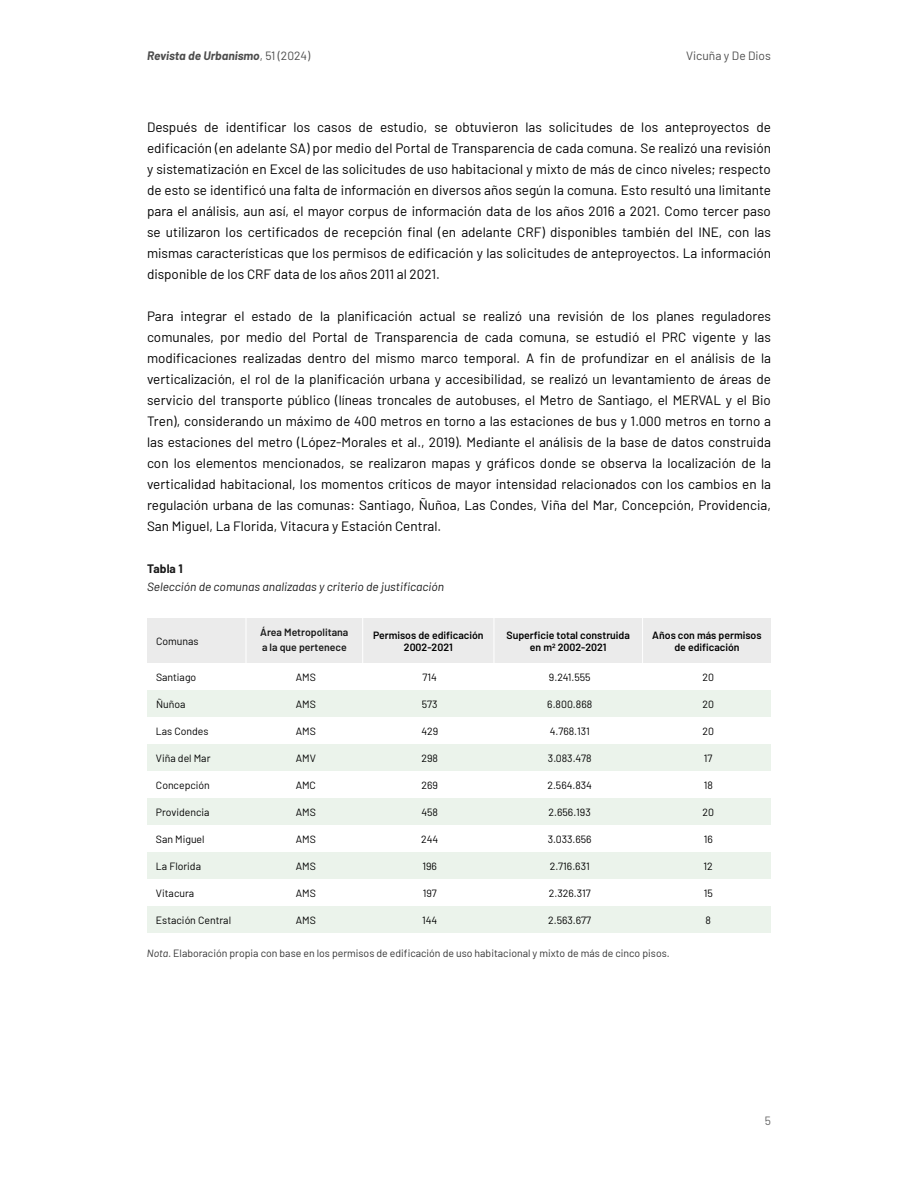
<style>
.page{position:relative;width:918px;height:1188px;background:#fff}
.page>*{position:absolute;margin:0;border:0;box-sizing:border-box;transform-origin:0 0}
.t1{font:13.5px/21px "Barlow";color:#000;text-align:justify}
.t2{font:italic 12px "Barlow";color:#1a1a1a}
.t3{font:italic 700 12px "Barlow";color:#4d4d4d}
.t4{font:12px "Barlow";color:#4d4d4d}
.t5{font:700 12px "Barlow";color:#1a1a1a}
.t6{font:12px "Barlow";color:#666}
.t7{font:10.5px "Barlow";color:#000}
.t8{font:600 10.5px/12.1px "Barlow";color:#000;text-align:center}
.t9{font:10.5px "Barlow";color:#333}
.t10{font:600 10.5px/15px "Barlow";color:#1a1a1a}
.s1{font-weight:400;font-style:normal}
.s2{font-style:italic}
</style>
<div class="page">
<div style="left:147px;top:618px;width:624px;height:45px;background:#ebebeb"></div>
<svg style="left:147px;top:690px;width:624px;height:243px;fill:#ebf3eb"></svg>
<hr style="left:246px;top:618px;width:1px;height:45px;background:#fff">
<hr style="left:362px;top:618px;width:1px;height:45px;background:#fff">
<hr style="left:494px;top:618px;width:1px;height:45px;background:#fff">
<hr style="left:642px;top:618px;width:1px;height:45px;background:#fff">
<p class="t3" style="left:147px;top:47px;width:165px">Revista de Urbanismo<span class="s1">, 51 (2024)</span></p>
<p class="t4" style="left:686px;top:47px;width:86px">Vicuña y De Dios</p>
<p class="t1" style="left:147px;top:116px;width:626px">Después de identificar los casos de estudio, se obtuvieron las solicitudes de los anteproyectos de edificación (en adelante SA) por medio del Portal de Transparencia de cada comuna. Se realizó una revisión y sistematización en Excel de las solicitudes de uso habitacional y mixto de más de cinco niveles; respecto de esto se identificó una falta de información en diversos años según la comuna. Esto resultó una limitante para el análisis, aun así, el mayor corpus de información data de los años 2016 a 2021. Como tercer paso se utilizaron los certificados de recepción final (en adelante CRF) disponibles también del INE, con las mismas características que los permisos de edificación y las solicitudes de anteproyectos. La información disponible de los CRF data de los años 2011 al 2021.</p>
<p class="t1" style="left:147px;top:305px;width:626px">Para integrar el estado de la planificación actual se realizó una revisión de los planes reguladores comunales, por medio del Portal de Transparencia de cada comuna, se estudió el PRC vigente y las modificaciones realizadas dentro del mismo marco temporal. A fin de profundizar en el análisis de la verticalización, el rol de la planificación urbana y accesibilidad, se realizó un levantamiento de áreas de servicio del transporte público (líneas troncales de autobuses, el Metro de Santiago, el MERVAL y el Bio Tren), considerando un máximo de 400 metros en torno a las estaciones de bus y 1.000 metros en torno a las estaciones del metro (López-Morales et al., 2019). Mediante el análisis de la base de datos construida con los elementos mencionados, se realizaron mapas y gráficos donde se observa la localización de la verticalidad habitacional, los momentos críticos de mayor intensidad relacionados con los cambios en la regulación urbana de las comunas: Santiago, Ñuñoa, Las Condes, Viña del Mar, Concepción, Providencia, San Miguel, La Florida, Vitacura y Estación Central.</p>
<p class="t5" style="left:147px;top:560px;width:37px">Tabla 1</p>
<p class="t2" style="left:147px;top:578px;width:299px">Selección de comunas analizadas y criterio de justificación</p>
<p class="t7" style="left:156px;top:634px;width:44px">Comunas</p>
<p class="t10" style="left:260px;top:624px;width:90px">Área Metropolitana a la que pertenece</p>
<p class="t8" style="left:373px;top:628px;width:112px">Permisos de edificación<br>2002-2021</p>
<p class="t8" style="left:507px;top:628px;width:125px">Superficie total construida en m2 2002-2021</p>
<p class="t8" style="left:652px;top:628px;width:111px">Años con más permisos de edificación</p>
<p class="t7" style="left:156px;top:670px;width:42px">Santiago</p>
<p class="t7" style="left:296px;top:670px;width:22px">AMS</p>
<p class="t7" style="left:423px;top:670px;width:16px">714</p>
<p class="t7" style="left:549px;top:670px;width:43px">9.241.555</p>
<p class="t7" style="left:703px;top:670px;width:13px">20</p>
<p class="t7" style="left:156px;top:697px;width:31px">Ñuñoa</p>
<p class="t7" style="left:296px;top:697px;width:22px">AMS</p>
<p class="t7" style="left:422px;top:697px;width:17px">573</p>
<p class="t7" style="left:547px;top:697px;width:46px">6.800.868</p>
<p class="t7" style="left:703px;top:697px;width:13px">20</p>
<p class="t7" style="left:156px;top:724px;width:54px">Las Condes</p>
<p class="t7" style="left:296px;top:724px;width:22px">AMS</p>
<p class="t7" style="left:421px;top:724px;width:18px">429</p>
<p class="t7" style="left:550px;top:724px;width:42px">4.768.131</p>
<p class="t7" style="left:703px;top:724px;width:13px">20</p>
<p class="t7" style="left:156px;top:751px;width:56px">Viña del Mar</p>
<p class="t7" style="left:296px;top:751px;width:22px">AMV</p>
<p class="t7" style="left:422px;top:751px;width:18px">298</p>
<p class="t7" style="left:548px;top:751px;width:45px">3.083.478</p>
<p class="t7" style="left:704px;top:751px;width:10px">17</p>
<p class="t7" style="left:156px;top:778px;width:55px">Concepción</p>
<p class="t7" style="left:296px;top:778px;width:22px">AMC</p>
<p class="t7" style="left:422px;top:778px;width:18px">269</p>
<p class="t7" style="left:547px;top:778px;width:46px">2.564.834</p>
<p class="t7" style="left:704px;top:778px;width:11px">18</p>
<p class="t7" style="left:156px;top:805px;width:55px">Providencia</p>
<p class="t7" style="left:296px;top:805px;width:22px">AMS</p>
<p class="t7" style="left:421px;top:805px;width:18px">458</p>
<p class="t7" style="left:549px;top:805px;width:44px">2.656.193</p>
<p class="t7" style="left:702px;top:805px;width:13px">20</p>
<p class="t7" style="left:156px;top:832px;width:50px">San Miguel</p>
<p class="t7" style="left:296px;top:832px;width:22px">AMS</p>
<p class="t7" style="left:421px;top:832px;width:19px">244</p>
<p class="t7" style="left:548px;top:832px;width:45px">3.033.656</p>
<p class="t7" style="left:704px;top:832px;width:11px">16</p>
<p class="t7" style="left:156px;top:859px;width:47px">La Florida</p>
<p class="t7" style="left:296px;top:859px;width:22px">AMS</p>
<p class="t7" style="left:423px;top:859px;width:16px">196</p>
<p class="t7" style="left:550px;top:859px;width:41px">2.716.631</p>
<p class="t7" style="left:704px;top:859px;width:11px">12</p>
<p class="t7" style="left:156px;top:886px;width:40px">Vitacura</p>
<p class="t7" style="left:296px;top:886px;width:22px">AMS</p>
<p class="t7" style="left:423px;top:886px;width:16px">197</p>
<p class="t7" style="left:549px;top:886px;width:43px">2.326.317</p>
<p class="t7" style="left:704px;top:886px;width:11px">15</p>
<p class="t7" style="left:156px;top:913px;width:77px">Estación Central</p>
<p class="t7" style="left:296px;top:913px;width:22px">AMS</p>
<p class="t7" style="left:422px;top:913px;width:17px">144</p>
<p class="t7" style="left:548px;top:913px;width:45px">2.563.677</p>
<p class="t7" style="left:706px;top:913px;width:7px">8</p>
<p class="t9" style="left:147px;top:946px;width:524px"><span class="s2">Nota.</span> Elaboración propia con base en los permisos de edificación de uso habitacional y mixto de más de cinco pisos.</p>
<p class="t6" style="left:765px;top:1112px;width:8px">5</p>
</div>
